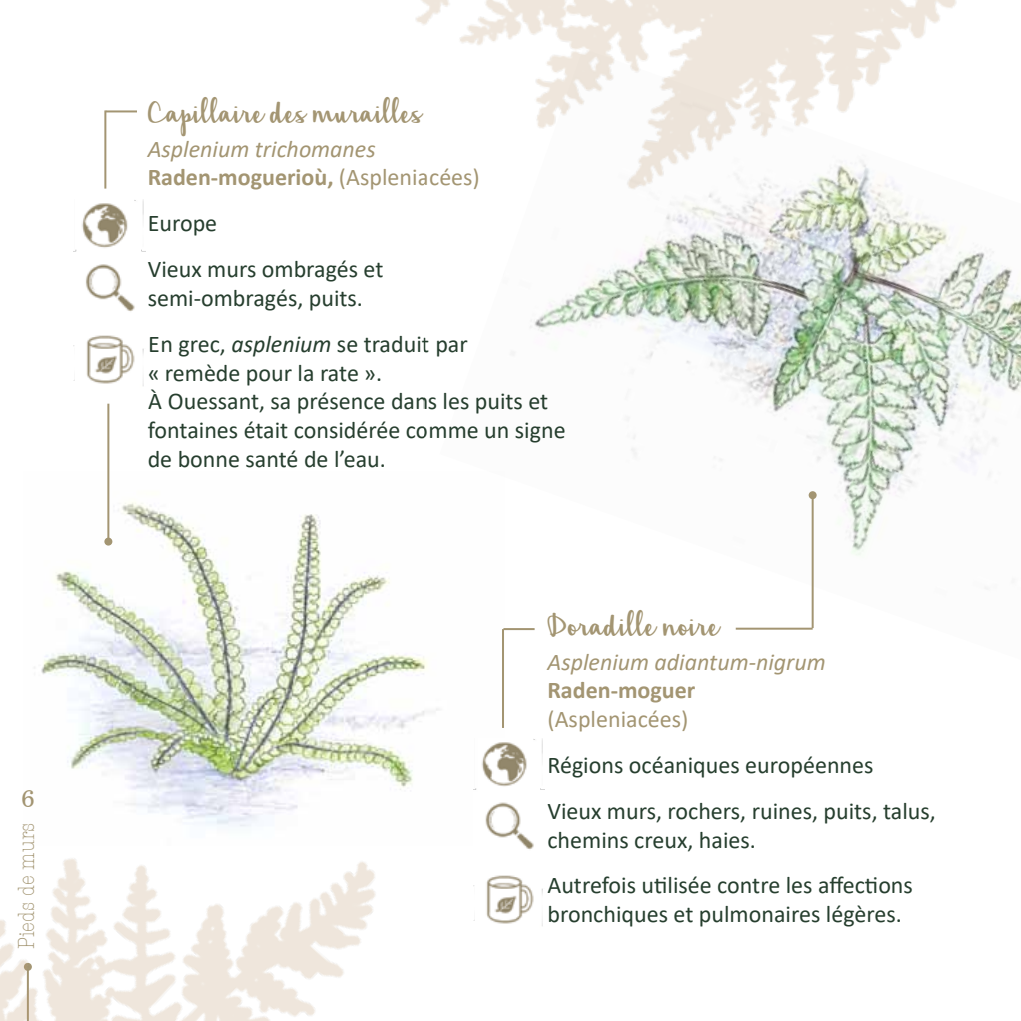
<style>
.page{position:relative;width:1021px;height:1021px;background:#fff}
.page>*{position:absolute;margin:0;border:0;box-sizing:border-box;transform-origin:0 0}
.t1{font:48px "Hickory Jack";color:#a39572}
.t2{font:24px/45.8px "Calibri";color:#263e2e}
.t3{font:italic 24px/28.8px "Calibri";color:#a39572}
.t4{font:24px "Calibri";color:#a39572}
.t5{font:700 24px "Calibri";color:#a39572}
.t6{font:300 condensed 24px "American Typewriter";color:#a39572}
.t7{font:24px "Century Schoolbook BT";color:#a39572}
.s1{font-weight:700;font-style:normal}
.s2{font-style:normal}
.s3{font-style:italic}
</style>
<div class="page">
<img style="left:0;top:858px;width:376px;height:162px">
<img style="left:34px;top:471px;width:405px;height:356px">
<img style="left:504px;top:322px;width:516px;height:309px">
<img style="left:473px;top:738px;width:72px;height:112px">
<img style="left:74px;top:335px;width:70px;height:51px">
<img style="left:473px;top:875px;width:70px;height:51px">
<img style="left:73px;top:0;width:947px;height:322px">
<hr style="left:735px;top:627px;width:77px;height:2px;background:#a39572">
<hr style="left:502px;top:629px;width:2px;height:99px;background:#a39572">
<hr style="left:104px;top:110px;width:2px;height:79px;background:#a39572">
<hr style="left:811px;top:495px;width:2px;height:133px;background:#a39572">
<div style="left:808px;top:491px;width:8px;height:8px;background:#a39572;border-radius:50%"></div>
<hr style="left:107px;top:403px;width:2px;height:138px;background:#a39572">
<div style="left:104px;top:537px;width:8px;height:8px;background:#a39572;border-radius:50%"></div>
<hr style="left:503px;top:628px;width:31px;height:2px;background:#a39572">
<hr style="left:106px;top:110px;width:31px;height:2px;background:#a39572">
<p class="t7" style="left:21px;top:783px;width:15px">6</p>
<p class="t6" style="left:10px;top:949px;width:128px;rotate:-90deg">Pieds de murs</p>
<h1 class="t1" style="left:148px;top:89px;width:275px">Capillaire des murailles</h1>
<p class="t3" style="left:148px;top:133px;width:334px">Asplenium trichomanes<br><span class="s1">Raden-moguerioù,</span> <span class="s2">(Aspleniacées)</span></p>
<p class="t2" style="left:148px;top:200px;width:237px">Europe<br>Vieux murs ombragés et</p>
<p class="t2" style="left:148px;top:274px;width:321px">semi-ombragés, puits.<br>en grec, <span class="s3">asplenium</span> se traduit par</p>
<p class="t2" style="left:148px;top:357px;width:419px;line-height:28.8px">« remède pour la rate ».<br>à Ouessant, sa présence dans les puits et fontaines était considérée comme un signe de bonne santé de l’eau.</p>
<h1 class="t1" style="left:547px;top:602px;width:173px">Doradille noire</h1>
<p class="t3" style="left:547px;top:646px;width:280px">Asplenium adiantum-nigrum</p>
<p class="t5" style="left:547px;top:673px;width:149px">Raden-moguer</p>
<p class="t4" style="left:547px;top:702px;width:142px">(Aspleniacées)</p>
<p class="t2" style="left:547px;top:741px;width:390px">Régions océaniques européennes<br>Vieux murs, rochers, ruines, puits, talus,</p>
<p class="t2" style="left:547px;top:816px;width:367px">chemins creux, haies.<br>Autrefois utilisée contre les affections</p>
<p class="t2" style="left:547px;top:890px;width:356px">bronchiques et pulmonaires légères.</p>
</div>
